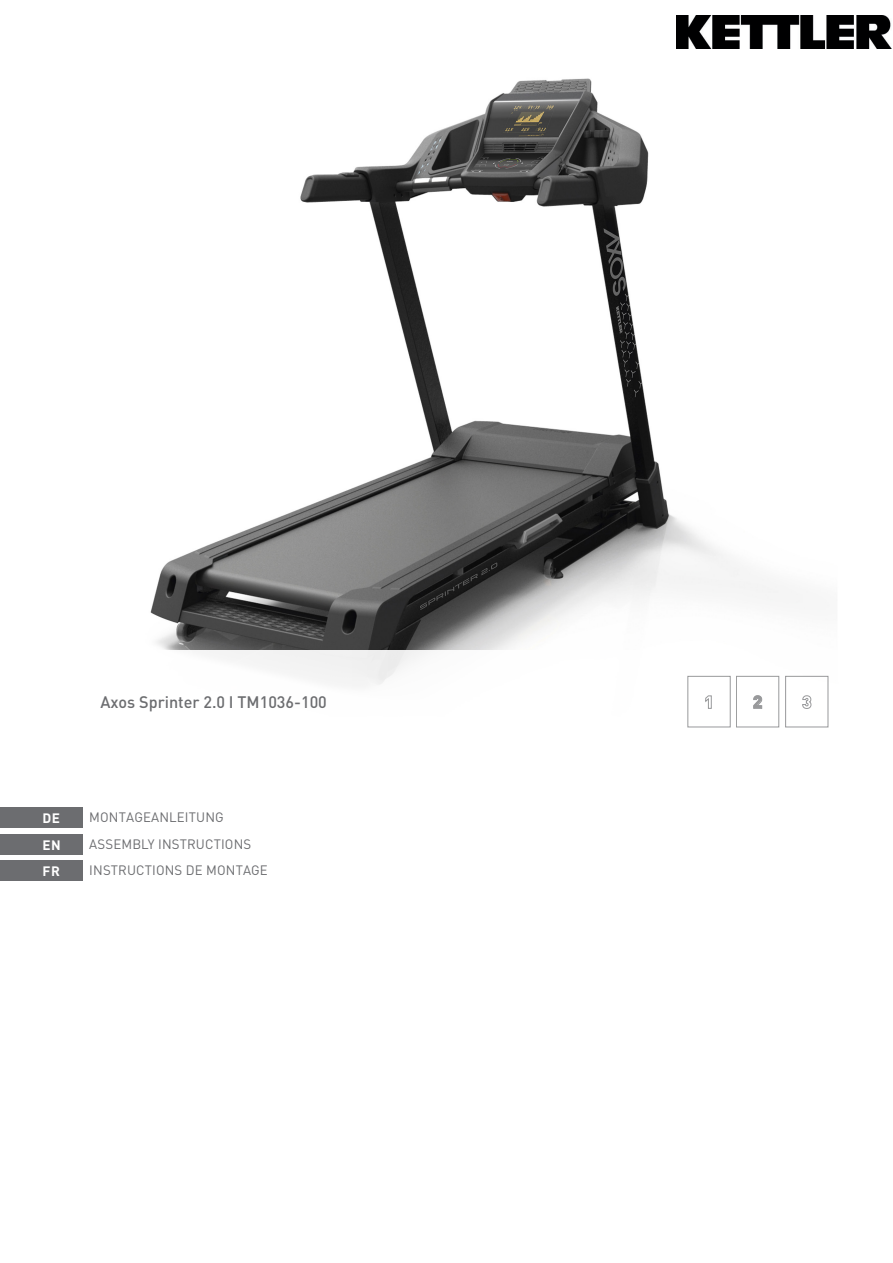
<style>
.page{position:relative;width:893px;height:1263px;background:#fff}
.page>*{position:absolute;margin:0;border:0;box-sizing:border-box;transform-origin:0 0}
.t1{font:900 17.55px "DIN Offc";color:#6c6d70}
.Titel_2_DINPro_mediu{font:500 16.5px "DIN Pro";color:#6c6d70}
.Titel_2_DINPro_regul{font:13.5px/26.2px "DIN Pro";letter-spacing:.01em;color:#6c6d70}
.Länderkennung_DINPro{font:700 13.5px "DIN Pro";color:#fff}
</style>
<div class="page">
<img style="left:150px;top:78px;width:650px;height:573px">
<svg style="left:705px;top:695px;width:7px;height:14px"></svg>
<svg style="left:753px;top:695px;width:9px;height:14px"></svg>
<svg style="left:802px;top:695px;width:9px;height:14px"></svg>
<div style="left:0;top:808px;width:82px;height:20px;background:#6c6d70"></div>
<div style="left:0;top:834px;width:82px;height:20px;background:#6c6d70"></div>
<div style="left:0;top:861px;width:82px;height:20px;background:#6c6d70"></div>
<img style="left:676px;top:15px;width:216px;height:34px">
<p class="Titel_2_DINPro_mediu" style="left:100px;top:691px;width:228px">Axos Sprinter 2.0 I TM1036-100</p>
<p class="t1" style="left:753px;top:690px;width:11px">2</p>
<p class="Länderkennung_DINPro" style="left:43px;top:809px;width:19px">DE</p>
<p class="Länderkennung_DINPro" style="left:43px;top:835px;width:20px">EN</p>
<p class="Länderkennung_DINPro" style="left:43px;top:862px;width:19px">FR</p>
<p class="Titel_2_DINPro_regul" style="left:89px;top:804px;width:180px">MONTAGEANLEITUNG<br>ASSEMBLY INSTRUCTIONS<br>INSTRUCTIONS DE MONTAGE</p>
</div>
